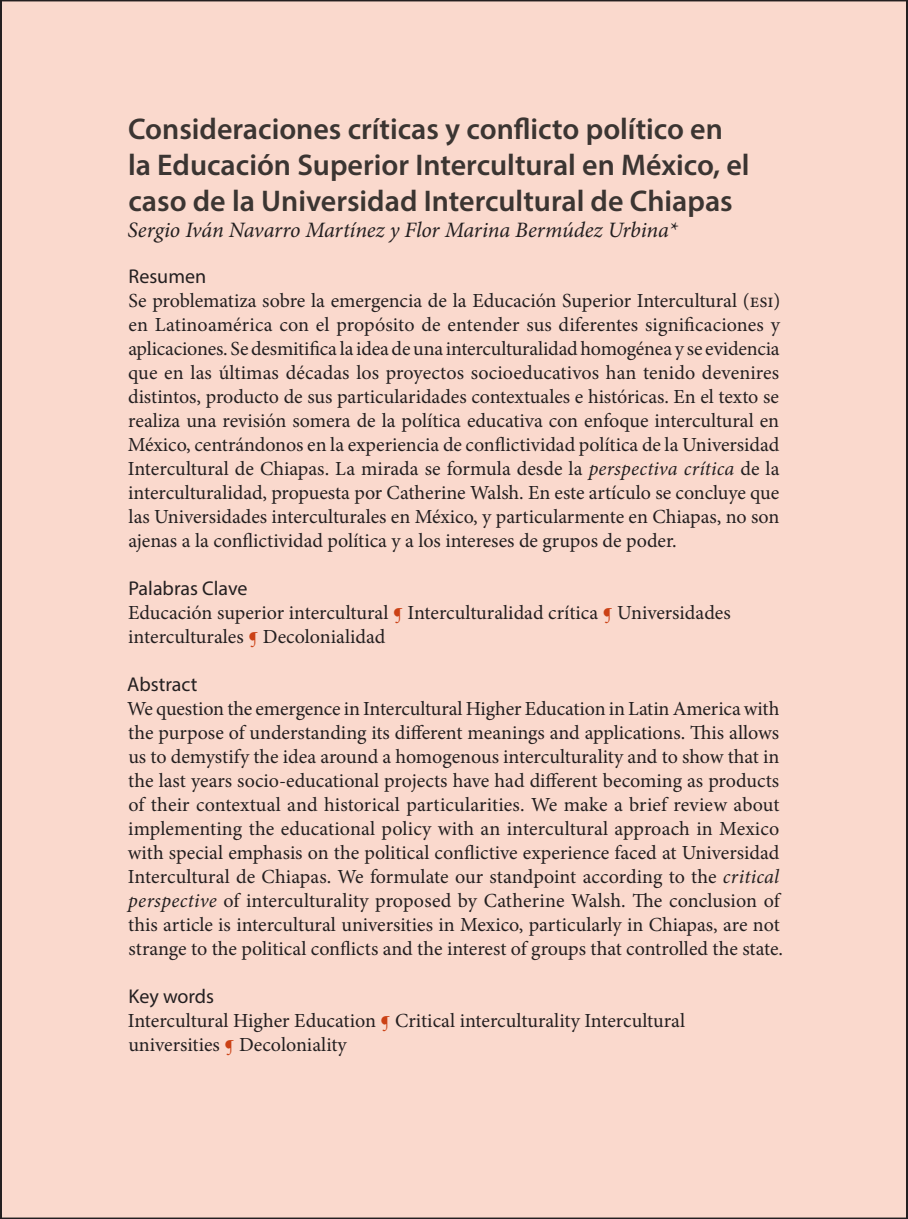
<style>
.page{position:relative;width:908px;height:1219px;background:#fff}
.page>*{position:absolute;margin:0;border:0;box-sizing:border-box;transform-origin:0 0}
.tituloarticulo{font:600 30px/36px "Myriad Pro";color:#3b3532}
.autorentrada{font:italic 22px "Minion Pro";letter-spacing:-.005em;color:#231f20}
.resumencuerpo{font:20px/24px "Minion Pro";letter-spacing:-.01em;color:#231f20;text-align:justify}
.palabras_clave{font:20px/24px "Minion Pro";letter-spacing:-.01em;color:#231f20}
.resumentitulo{font:20px "Myriad Pro";color:#231f20}
.s1{font-style:italic}
.s2{color:#cb4115}
</style>
<div class="page">
<div style="left:1px;top:0;width:905px;height:1218px;background:#fad9cd"></div>
<p class="tituloarticulo" style="left:128px;top:110px;width:622px">Consideraciones críticas y conflicto político en la Educación Superior Intercultural en México, el caso de la Universidad Intercultural de Chiapas</p>
<p class="autorentrada" style="left:127px;top:215px;width:551px">Sergio Iván Navarro Martínez y Flor Marina Bermúdez Urbina*</p>
<p class="resumentitulo" style="left:128px;top:264px;width:79px">Resumen</p>
<p class="resumencuerpo" style="left:128px;top:288px;width:653px">Se problematiza sobre la emergencia de la Educación Superior Intercultural (esi) en Latinoamérica con el propósito de entender sus diferentes significaciones y aplicaciones. Se desmitifica la idea de una interculturalidad homogénea y se evidencia que en las últimas décadas los proyectos socioeducativos han tenido devenires distintos, producto de sus particularidades contextuales e históricas. En el texto se realiza una revisión somera de la política educativa con enfoque intercultural en México, centrándonos en la experiencia de conflictividad política de la Universidad Intercultural de Chiapas. La mirada se formula desde la <span class="s1">perspectiva crítica</span> de la interculturalidad, propuesta por Catherine Walsh. En este artículo se concluye que las Universidades interculturales en México, y particularmente en Chiapas, no son ajenas a la conflictividad política y a los intereses de grupos de poder.</p>
<p class="resumentitulo" style="left:128px;top:576px;width:120px">Palabras Clave</p>
<p class="palabras_clave" style="left:128px;top:600px;width:604px">Educación superior intercultural <span class="s2">¶</span> Interculturalidad crítica <span class="s2">¶</span> Universidades interculturales <span class="s2">¶</span> Decolonialidad</p>
<p class="resumentitulo" style="left:127px;top:672px;width:72px">Abstract</p>
<p class="resumencuerpo" style="left:127px;top:696px;width:657px;text-align:left">We question the emergence in Intercultural Higher Education in Latin America with the purpose of understanding its different meanings and applications. This allows us to demystify the idea around a homogenous interculturality and to show that in the last years socio-educational projects have had different becoming as products of their contextual and historical particularities. We make a brief review about implementing the educational policy with an intercultural approach in Mexico with special emphasis on the political conflictive experience faced at Universidad Intercultural de Chiapas. We formulate our standpoint according to the <span class="s1">critical perspective</span> of interculturality proposed by Catherine Walsh. The conclusion of this article is intercultural universities in Mexico, particularly in Chiapas, are not strange to the political conflicts and the interest of groups that controlled the state.</p>
<p class="resumentitulo" style="left:128px;top:984px;width:87px">Key words</p>
<p class="palabras_clave" style="left:128px;top:1008px;width:558px">Intercultural Higher Education <span class="s2">¶</span> Critical interculturality Intercultural universities <span class="s2">¶</span> Decoloniality</p>
</div>
